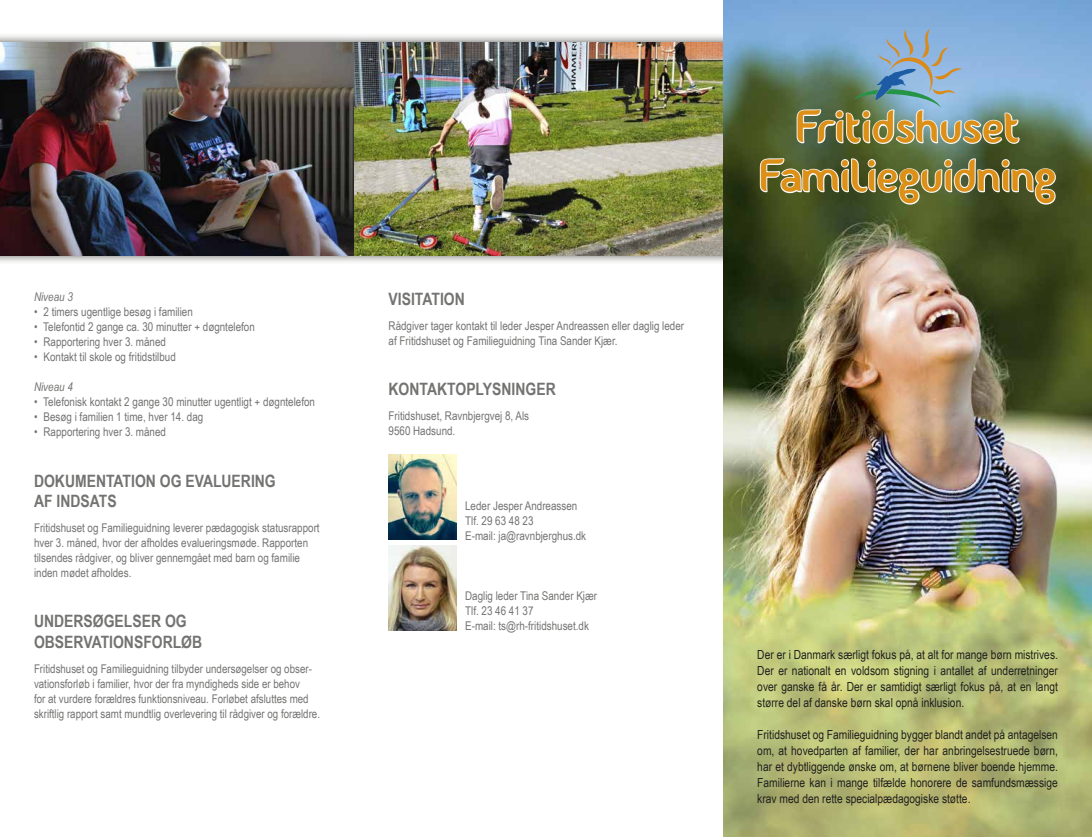
<style>
.page{position:relative;width:1092px;height:837px;background:#fff}
.page>*{position:absolute;margin:0;border:0;box-sizing:border-box;transform-origin:0 0}
.t1{font:46px/48.9px "Fontasique";color:#dc9018;text-align:center}
.t2{font:700 17px/20.4px "Arial Narrow";color:#737372}
.t3{font:12.5px/16px "Arial Narrow";color:#20201e;text-align:justify}
.t4{font:12px/15px "Arial Narrow";color:#737372}
.t5{font:italic 12px "Arial Narrow";color:#737372}
</style>
<div class="page">
<div style="left:0;top:33px;width:744px;height:231px;background:#20201e;opacity:.75"></div>
<img style="left:0;top:43px;width:354px;height:212px">
<img style="left:354px;top:43px;width:369px;height:212px">
<img style="left:723px;top:0;width:368px;height:836px">
<svg style="left:795px;top:28px;width:225px;height:117px;background:#83a3ac"></svg>
<svg style="left:758px;top:157px;width:299px;height:49px;background:#6f7b57"></svg>
<img style="left:388px;top:454px;width:68px;height:85px">
<img style="left:388px;top:545px;width:68px;height:85px">
<p class="t5" style="left:34px;top:288px;width:40px">Niveau 3</p>
<p class="t4" style="left:34px;top:304px;width:160px">• 2 timers ugentlige besøg i familien</p>
<p class="t4" style="left:34px;top:319px;width:222px">• Telefontid 2 gange ca. 30 minutter + døgntelefon</p>
<p class="t4" style="left:34px;top:334px;width:133px">• Rapportering hver 3. måned</p>
<p class="t4" style="left:34px;top:349px;width:143px">• Kontakt til skole og fritidstilbud</p>
<p class="t5" style="left:34px;top:378px;width:40px">Niveau 4</p>
<p class="t4" style="left:34px;top:394px;width:282px">• Telefonisk kontakt 2 gange 30 minutter ugentligt + døgntelefon</p>
<p class="t4" style="left:34px;top:409px;width:171px">• Besøg i familien 1 time, hver 14. dag</p>
<p class="t4" style="left:34px;top:424px;width:133px">• Rapportering hver 3. måned</p>
<h2 class="t2" style="left:34px;top:469px;width:243px">DOKUMENTATION OG EVALUERING<br>AF INDSATS</h2>
<p class="t4" style="left:34px;top:519px;width:287px">Fritidshuset og Familieguidning leverer pædagogisk statusrapport hver 3. måned, hvor der afholdes evalueringsmøde. Rapporten tilsendes rådgiver, og bliver gennemgået med barn og familie inden mødet afholdes.</p>
<h2 class="t2" style="left:34px;top:610px;width:170px">UNDERSØGELSER OG<br>OBSERVATIONSFORLØB</h2>
<p class="t4" style="left:34px;top:660px;width:287px">Fritidshuset og Familieguidning tilbyder undersøgelser og obser&shy;vationsforløb i familier, hvor der fra myndigheds side er behov<br>for at vurdere forældres funktionsniveau. Forløbet afsluttes med skriftlig rapport samt mundtlig overlevering til rådgiver og forældre.</p>
<h2 class="t2" style="left:388px;top:287px;width:78px">VISITATION</h2>
<p class="t4" style="left:388px;top:317px;width:297px">Rådgiver tager kontakt til leder Jesper Andreassen eller daglig leder af Fritidshuset og Familieguidning Tina Sander Kjær.</p>
<h2 class="t2" style="left:388px;top:378px;width:169px">KONTAKTOPLYSNINGER</h2>
<p class="t4" style="left:388px;top:407px;width:142px">Fritidshuset, Ravnbjergvej 8, Als<br>9560 Hadsund.</p>
<p class="t4" style="left:465px;top:497px;width:122px">Leder Jesper Andreassen<br>Tlf. 29 63 48 23<br>E-mail: ja@ravnbjerghus.dk</p>
<p class="t4" style="left:465px;top:587px;width:133px">Daglig leder Tina Sander Kjær<br>Tlf. 23 46 41 37<br>E-mail: ts@rh-fritidshuset.dk</p>
<h1 class="t1" style="left:759px;top:108px;width:299px">Fritidshuset<br>Familieguidning</h1>
<p class="t3" style="left:757px;top:645px;width:302px">Der er i Danmark særligt fokus på, at alt for mange børn mistrives.<br>Der er nationalt en voldsom stigning i antallet af underretninger over ganske få år. Der er samtidigt særligt fokus på, at en langt større del af danske børn skal opnå inklusion.</p>
<p class="t3" style="left:757px;top:725px;width:302px">Fritidshuset og Familieguidning bygger blandt andet på antagelsen om, at hovedparten af familier, der har anbringelsestruede børn, har et dybtliggende ønske om, at børnene bliver boende hjemme.<br>Familierne kan i mange tilfælde honorere de samfundsmæssige krav med den rette specialpædagogiske støtte.</p>
</div>
